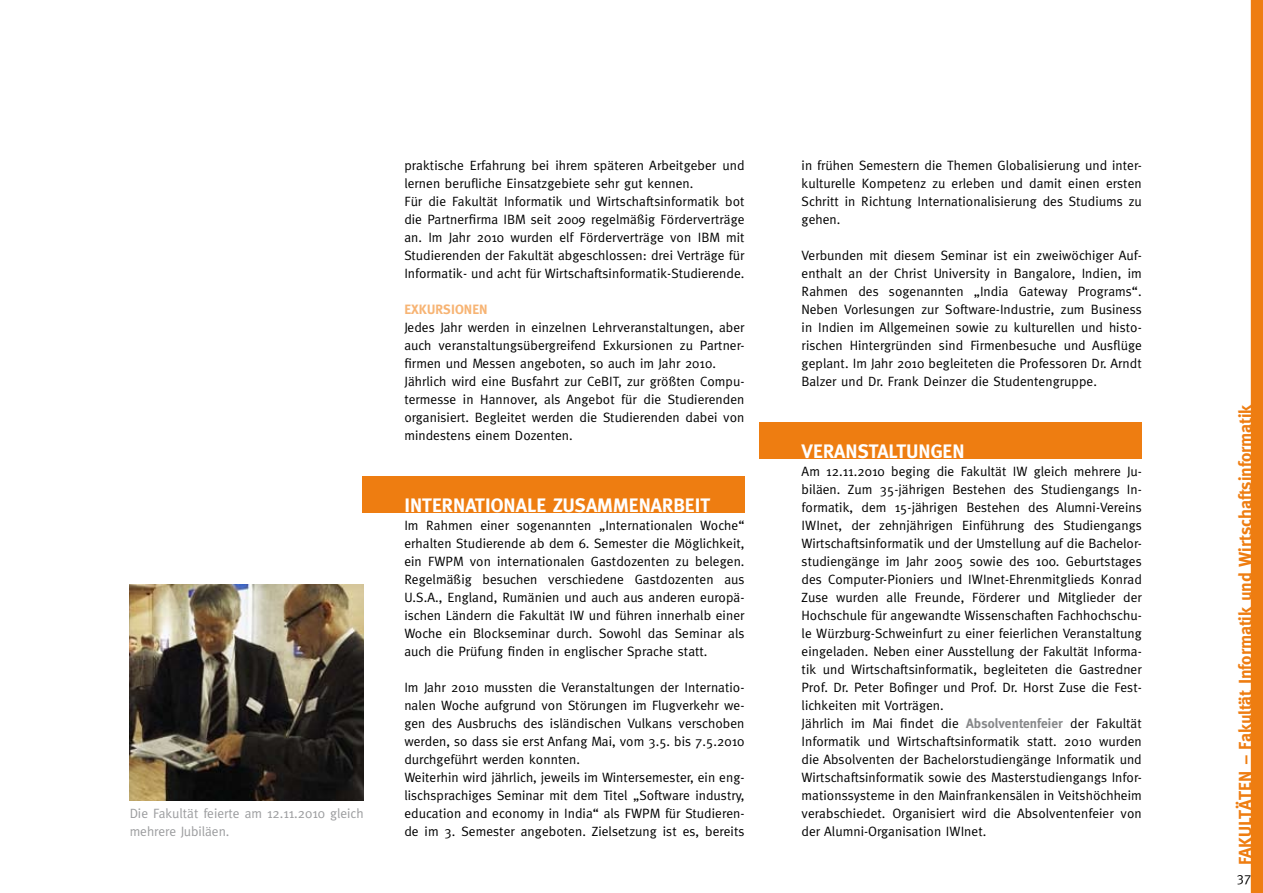
<style>
.page{position:relative;width:1263px;height:893px;background:#fff}
.page>*{position:absolute;margin:0;border:0;box-sizing:border-box;transform-origin:0 0}
.t1{font:700 19.5px "Meta";letter-spacing:.005em;color:#fff}
.t2{font:700 18px "Meta";color:#ee7d11}
.t3{font:13.5px/18px "Meta";letter-spacing:.005em;color:#000}
.t4{font:13.5px/18px "Meta";color:#9c9d9f}
.s1{font-weight:700;color:#f7b474}
.s2{font-weight:700;color:#87888a}
</style>
<div class="page">
<div style="left:1251px;top:0;width:12px;height:893px;background:#ee7d11"></div>
<div style="left:759px;top:422px;width:383px;height:36px;background:#ee7d11"></div>
<div style="left:362px;top:476px;width:382px;height:36px;background:#ee7d11"></div>
<img style="left:130px;top:584px;width:234px;height:216px">
<p class="t4" style="left:130px;top:804px;width:235px">Die Fakultät feierte am 12.11.2010 gleich mehrere Jubiläen.</p>
<p class="t3" style="left:404px;top:156px;width:342px">praktische Erfahrung bei ihrem späteren Arbeitgeber und lernen berufliche Einsatzgebiete sehr gut kennen.<br>Für die Fakultät Informatik und Wirtschaftsinformatik bot die Partnerfirma IBM seit 2009 regelmäßig Förderverträge an. Im Jahr 2010 wurden elf Förderverträge von IBM mit Studierenden der Fakultät abgeschlossen: drei Verträge für Informatik- und acht für Wirtschaftsinformatik-Studierende.</p>
<p class="t3" style="left:404px;top:300px;width:342px"><span class="s1">EXKURSIONEN<br></span>Jedes Jahr werden in einzelnen Lehrveranstaltungen, aber auch veranstaltungsübergreifend Exkursionen zu Partner&shy;firmen und Messen angeboten, so auch im Jahr 2010.<br>Jährlich wird eine Busfahrt zur CeBIT, zur größten Compu&shy;termesse in Hannover, als Angebot für die Studierenden organisiert. Begleitet werden die Studierenden dabei von mindestens einem Dozenten.</p>
<p class="t1" style="left:404px;top:494px;width:307px">INTERNATIONALE ZUSAMMENARBEIT</p>
<p class="t3" style="left:404px;top:516px;width:342px;text-align:justify">Im Rahmen einer sogenannten „Internationalen Woche“ erhalten Studierende ab dem 6. Semester die Möglichkeit, ein FWPM von internationalen Gastdozenten zu belegen.<br>Regelmäßig besuchen verschiedene Gastdozenten aus U.S.A., England, Rumänien und auch aus anderen europä&shy;ischen Ländern die Fakultät IW und führen innerhalb einer Woche ein Blockseminar durch. Sowohl das Seminar als auch die Prüfung finden in englischer Sprache statt.</p>
<p class="t3" style="left:404px;top:678px;width:342px">Im Jahr 2010 mussten die Veranstaltungen der Internatio&shy;nalen Woche aufgrund von Störungen im Flugverkehr we&shy;gen des Ausbruchs des isländischen Vulkans verschoben werden, so dass sie erst Anfang Mai, vom 3.5. bis 7.5.2010 durchgeführt werden konnten.<br>Weiterhin wird jährlich, jeweils im Wintersemester, ein eng&shy;lischsprachiges Seminar mit dem Titel „Software industry, education and economy in India“ als FWPM für Studieren&shy;de im 3. Semester angeboten. Zielsetzung ist es, bereits</p>
<p class="t3" style="left:802px;top:156px;width:342px;text-align:justify">in frühen Semestern die Themen Globalisierung und inter&shy;kulturelle Kompetenz zu erleben und damit einen ersten Schritt in Richtung Internationalisierung des Studiums zu gehen.</p>
<p class="t3" style="left:802px;top:246px;width:342px;text-align:justify">Verbunden mit diesem Seminar ist ein zweiwöchiger Auf&shy;enthalt an der Christ University in Bangalore, Indien, im Rahmen des sogenannten „India Gateway Programs“.<br>Neben Vorlesungen zur Software-Industrie, zum Business in Indien im Allgemeinen sowie zu kulturellen und histo&shy;rischen Hintergründen sind Firmenbesuche und Ausflüge geplant. Im Jahr 2010 begleiteten die Professoren Dr. Arndt Balzer und Dr. Frank Deinzer die Studentengruppe.</p>
<p class="t1" style="left:801px;top:440px;width:164px">VERANSTALTUNGEN</p>
<p class="t3" style="left:801px;top:462px;width:342px">Am 12.11.2010 beging die Fakultät IW gleich mehrere Ju&shy;biläen. Zum 35-jährigen Bestehen des Studiengangs In&shy;formatik, dem 15-jährigen Bestehen des Alumni-Vereins IWInet, der zehnjährigen Einführung des Studiengangs Wirtschaftsinformatik und der Umstellung auf die Bachelor&shy;studiengänge im Jahr 2005 sowie des 100. Geburtstages des Computer-Pioniers und IWInet-Ehrenmitglieds Konrad Zuse wurden alle Freunde, Förderer und Mitglieder der Hochschule für angewandte Wissenschaften Fachhochschu&shy;le Würzburg-Schweinfurt zu einer feierlichen Veranstaltung eingeladen. Neben einer Ausstellung der Fakultät Informa&shy;tik und Wirtschaftsinformatik, begleiteten die Gastredner Prof. Dr. Peter Bofinger und Prof. Dr. Horst Zuse die Fest&shy;lichkeiten mit Vorträgen.<br>Jährlich im Mai findet die <span class="s2">Absolventenfeier</span> der Fakultät Informatik und Wirtschaftsinformatik statt. 2010 wurden die Absolventen der Bachelorstudiengänge Informatik und Wirtschaftsinformatik sowie des Masterstudiengangs Infor&shy;mationssysteme in den Mainfrankensälen in Veitshöchheim verabschiedet. Organisiert wird die Absolventenfeier von der Alumni-Organisation IWInet.</p>
<p class="t2" style="left:1235px;top:865px;width:462px;rotate:-90deg">FAKULTÄTEN – Fakultät Informatik und Wirtschaftsinformatik</p>
<p class="t3" style="left:1237px;top:869px;width:16px">37</p>
</div>
